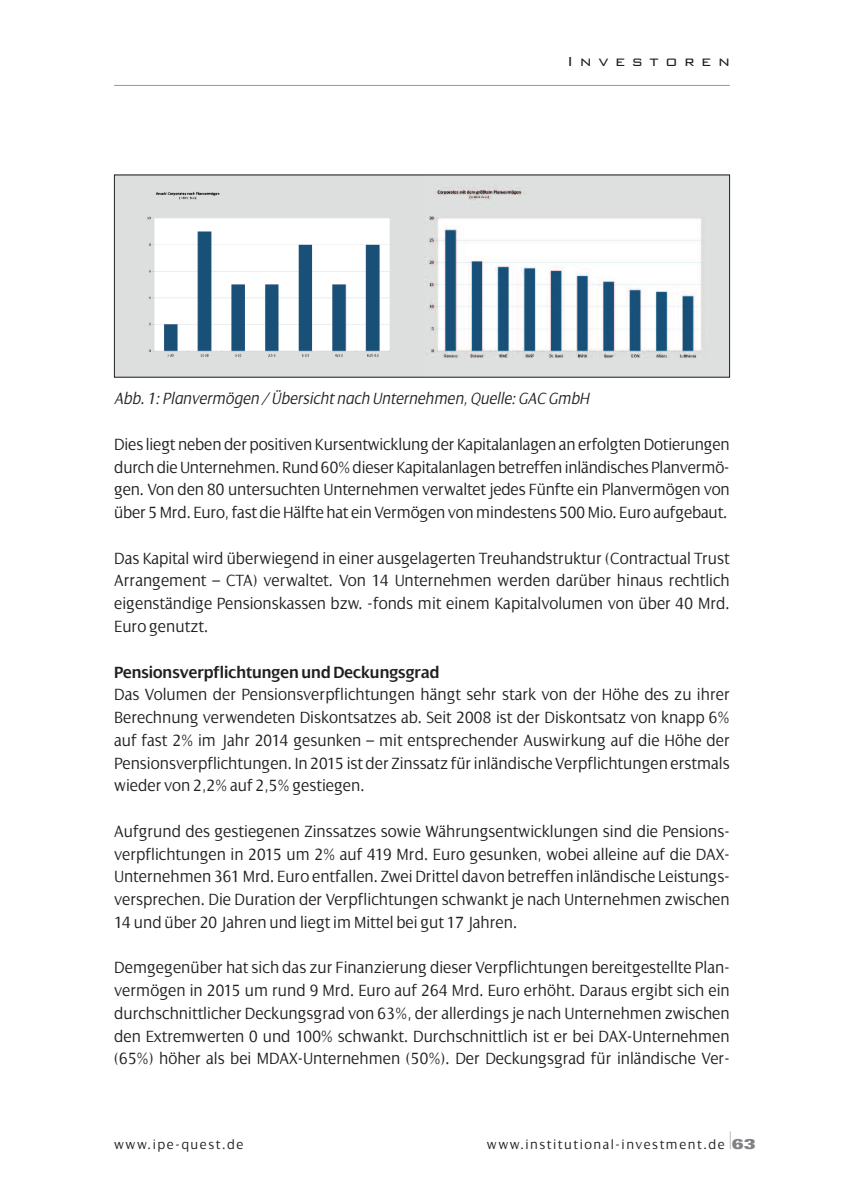
<style>
.page{position:relative;width:844px;height:1191px;background:#fff}
.page>*{position:absolute;margin:0;border:0;box-sizing:border-box;transform-origin:0 0}
.t1{font:300 17.5px/22.8px "Dialog";color:#231f20;text-align:justify;scale:.95 1}
.t2{font:italic 300 17.5px "Dialog";color:#231f20;scale:.95 1}
.t3{font:600 17.5px "Dialog";color:#231f20;scale:.95 1}
.t4{font:300 17.5px "Bank Gothic BT";letter-spacing:.375em;color:#231f20}
.t5{font:300 14px "Dialog";letter-spacing:.105em;color:#231f20}
.s1{font-family:"Helvetica Neue";font-weight:200;font-size:24.5px;color:#808285}
.s2{font-family:"Univers";font-weight:900;font-stretch:expanded;color:#808285}
</style>
<div class="page">
<img style="left:423px;top:177px;width:304px;height:198px">
<hr style="left:114px;top:85px;width:615px;height:1px;background:#869cb1">
<img style="left:116px;top:177px;width:307px;height:198px">
<p class="t4" style="left:567px;top:49px;width:164px">Investoren</p>
<p class="t2" style="left:114px;top:388px;width:501px">Abb. 1: Planvermögen / Übersicht nach Unternehmen, Quelle: GAC GmbH</p>
<p class="t1" style="left:114px;top:432px;width:649px">Dies liegt neben der positiven Kursentwicklung der Kapitalanlagen an erfolgten Dotierungen durchdieUnternehmen.Rund60%dieser Kapitalanlagenbetreffeninländisches Planvermö&shy;gen. Von den 80 untersuchten Unternehmen verwaltet jedes Fünfte ein Planvermögen von über 5 Mrd. Euro, fast die Hälfte hat ein Vermögen von mindestens 500 Mio. Euro aufgebaut.</p>
<p class="t1" style="left:114px;top:546px;width:649px">Das Kapital wird überwiegend in einer ausgelagerten Treuhandstruktur (Contractual Trust Arrangement – CTA) verwaltet. Von 14 Unternehmen werden darüber hinaus rechtlich eigenständige Pensionskassen bzw. -fonds mit einem Kapitalvolumen von über 40 Mrd.<br>Euro genutzt.</p>
<p class="t3" style="left:114px;top:661px;width:344px">Pensionsverpflichtungen und Deckungsgrad</p>
<p class="t1" style="left:114px;top:683px;width:649px">Das Volumen der Pensionsverpflichtungen hängt sehr stark von der Höhe des zu ihrer Berechnung verwendeten Diskontsatzes ab. Seit 2008 ist der Diskontsatz von knapp 6% auf fast 2% im Jahr 2014 gesunken – mit entsprechender Auswirkung auf die Höhe der Pensionsverpflichtungen. In 2015 ist der Zinssatz fürinländische Verpflichtungen erstmals wieder von 2,2% auf 2,5% gestiegen.</p>
<p class="t1" style="left:114px;top:819px;width:649px">Aufgrund des gestiegenen Zinssatzes sowie Währungsentwicklungen sind die Pensions&shy;verpflichtungen in 2015 um 2% auf 419 Mrd. Euro gesunken, wobei alleine auf die DAX-Unternehmen 361 Mrd. Euro entfallen. Zwei Drittel davon betreffen inländische Leistungs&shy;versprechen. Die Duration der Verpflichtungen schwankt je nach Unternehmen zwischen 14 und über 20 Jahren und liegt im Mittel bei gut 17 Jahren.</p>
<p class="t1" style="left:114px;top:956px;width:649px">Demgegenüber hat sich das zur Finanzierung dieser Verpflichtungen bereitgestellte Plan&shy;vermögen in 2015 um rund 9 Mrd. Euro auf 264 Mrd. Euro erhöht. Daraus ergibt sich ein durchschnittlicher Deckungsgrad von 63%, der allerdings je nach Unternehmen zwischen den Extremwerten 0 und 100% schwankt. Durchschnittlich ist er bei DAX-Unternehmen (65%) höher als bei MDAX-Unternehmen (50%). Der Deckungsgrad für inländische Ver-</p>
<p class="t5" style="left:114px;top:1136px;width:131px">www.ipe-quest.de</p>
<p class="t5" style="left:486px;top:1136px;width:270px">www.institutional-investment.de <span class="s1">I</span><span class="s2">63</span></p>
</div>
